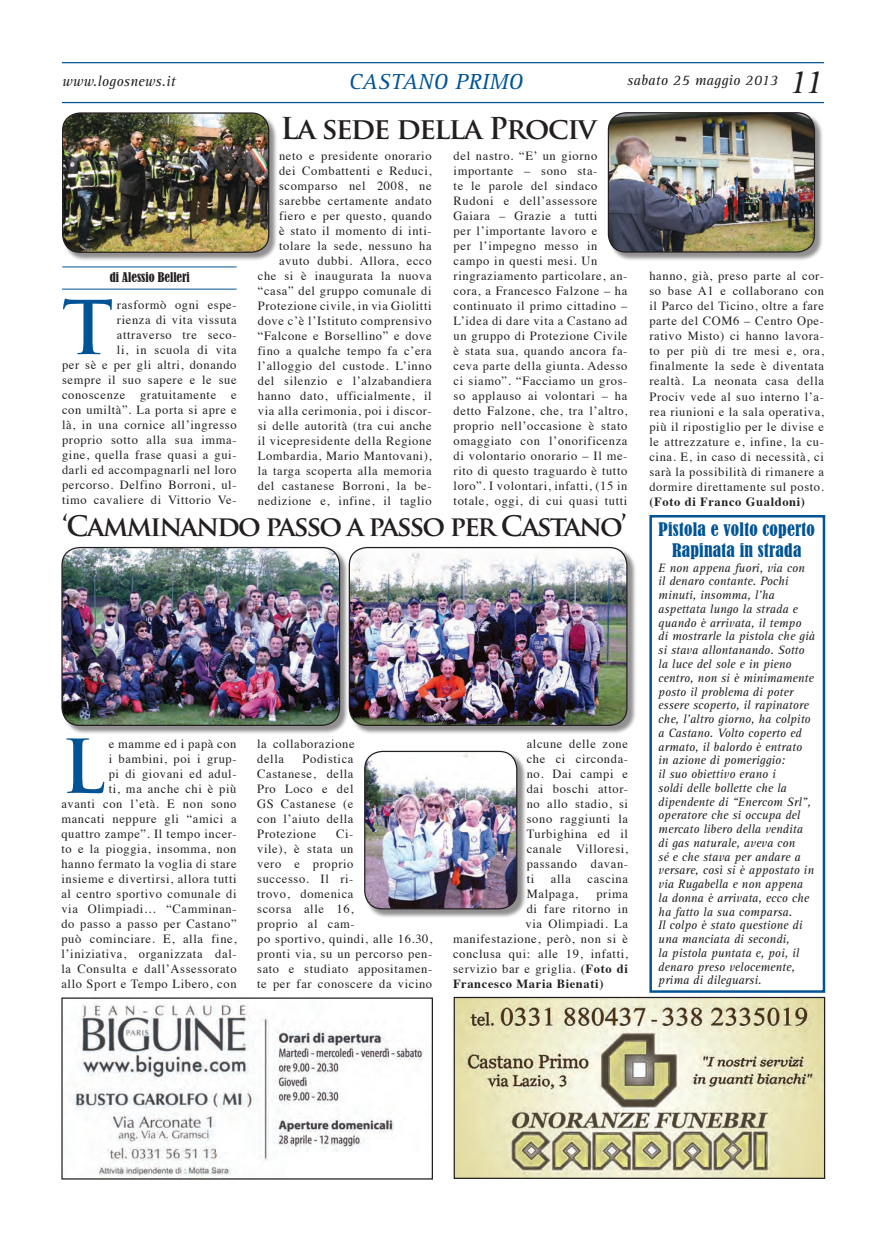
<style>
.page{position:relative;width:886px;height:1241px;background:#fff}
.page>*{position:absolute;margin:0;border:0;box-sizing:border-box;transform-origin:0 0}
.t1{font:700 72.25px "Trajan Pro";color:#005495}
.t2{font:italic 35px "Rotis Serif";color:#231f20}
.t3{font:700 29.38px "Trajan Pro";letter-spacing:-.05em;color:#231f20}
.t4{font:700 27.5px "Trajan Pro";letter-spacing:-.07em;color:#231f20}
.t5{font:italic 22.5px "Rotis Serif";letter-spacing:.01em;color:#005495}
.t6{font:condensed 17.5px/21px "Bernard";letter-spacing:.015em;color:#005495;text-align:center}
.t7{font:italic 15px "Rotis Serif";letter-spacing:.01em;color:#231f20}
.t8{font:12.5px/15px "Times";letter-spacing:.05em;color:#231f20;text-align:right}
.t9{font:italic 12.5px/13.8px "Rotis Serif";color:#231f20}
.t10{font:700 12.5px "Times";letter-spacing:.05em;color:#231f20}
.t11{font:condensed 12.5px "Bernard";color:#231f20}
.s1{font-weight:700}
</style>
<div class="page">
<hr style="left:62px;top:102px;width:762px;height:1px;background:#005495">
<hr style="left:62px;top:62px;width:762px;height:1px;background:#005495">
<img style="left:73px;top:999px;width:351px;height:178px">
<div style="left:61px;top:997px;width:372px;height:182px;border:1px solid #231f20"></div>
<img style="left:456px;top:998px;width:367px;height:178px">
<div style="left:454px;top:996px;width:371px;height:182px;border:1px solid #231f20"></div>
<div style="left:649px;top:515px;width:176px;height:477px;border:2px solid #005495"></div>
<div style="left:609px;top:113px;width:215px;height:148px;background:#231f20;opacity:.5"></div>
<img style="left:608px;top:113px;width:206px;height:139px">
<div style="left:608px;top:112px;width:207px;height:140px;border:1px solid #231f20;border-radius:18px"></div>
<hr style="left:62px;top:266px;width:175px;height:1px;background:#005495">
<hr style="left:62px;top:289px;width:175px;height:1px;background:#005495">
<div style="left:350px;top:548px;width:286px;height:186px;background:#231f20;opacity:.5"></div>
<img style="left:349px;top:547px;width:278px;height:178px">
<div style="left:349px;top:547px;width:278px;height:178px;border:1px solid #231f20;border-radius:18px"></div>
<div style="left:63px;top:113px;width:215px;height:148px;background:#231f20;opacity:.5"></div>
<img style="left:63px;top:113px;width:206px;height:139px">
<div style="left:62px;top:112px;width:207px;height:141px;border:1px solid #231f20;border-radius:18px"></div>
<div style="left:62px;top:548px;width:287px;height:186px;background:#231f20;opacity:.5"></div>
<img style="left:62px;top:547px;width:278px;height:178px">
<div style="left:61px;top:547px;width:279px;height:178px;border:1px solid #231f20;border-radius:18px"></div>
<div style="left:365px;top:751px;width:161px;height:166px;background:#231f20;opacity:.5"></div>
<img style="left:365px;top:751px;width:152px;height:157px">
<div style="left:364px;top:750px;width:153px;height:159px;border:1px solid #231f20;border-radius:18px"></div>
<p class="t7" style="left:62px;top:72px;width:115px">www.logosnews.it</p>
<p class="t5" style="left:349px;top:68px;width:176px">CASTANO PRIMO</p>
<p class="t7" style="left:627px;top:72px;width:153px">sabato 25 maggio 2013</p>
<p class="t2" style="left:788px;top:61px;width:37px">11</p>
<p class="t11" style="left:110px;top:270px;width:82px">di Alessio Belleri</p>
<p class="t1" style="left:62px;top:283px;width:53px">T</p>
<p class="t8" style="left:62px;top:296px;width:176px">rasformò ogni espe-<br>rienza di vita vissuta attraverso tre seco-<br>li, in scuola di vita<br>per sè e per gli altri, donando sempre il suo sapere e le sue conoscenze gratuitamente e con umiltà”. La porta si apre e là, in una cornice all’ingresso proprio sotto alla sua imma&shy;gine, quella frase quasi a gui&shy;darli ed accompagnarli nel loro percorso. Delfino Borroni, ul&shy;timo cavaliere di Vittorio Ve-</p>
<p class="t3" style="left:280px;top:110px;width:318px">La sede della Prociv</p>
<p class="t8" style="left:258px;top:147px;width:175px">neto e presidente onorario<br>dei Combattenti e Reduci, scomparso nel 2008, ne sarebbe certamente andato fiero e per questo, quando<br>è stato il momento di inti&shy;tolare la sede, nessuno ha avuto dubbi. Allora, ecco che si è inaugurata la nuova “casa” del gruppo comunale di<br>Protezione civile, in via Giolitti dove c’è l’Istituto comprensivo “Falcone e Borsellino” e dove fino a qualche tempo fa c’era l’alloggio del custode. L’inno del silenzio e l’alzabandiera hanno dato, ufficialmente, il via alla cerimonia, poi i discor&shy;si delle autorità (tra cui anche il vicepresidente della Regione<br>Lombardia, Mario Mantovani), la targa scoperta alla memoria del castanese Borroni, la be&shy;nedizione e, infine, il taglio</p>
<p class="t8" style="left:454px;top:147px;width:175px;text-align:left">del nastro. “E’ un giorno importante – sono sta-<br>te le parole del sindaco<br>Rudoni e dell’assessore<br>Gaiara – Grazie a tutti<br>per l’importante lavoro e<br>per l’impegno messo in campo in questi mesi. Un ringraziamento particolare, an&shy;cora, a Francesco Falzone – ha continuato il primo cittadino –<br>L’idea di dare vita a Castano ad un gruppo di Protezione Civile è stata sua, quando ancora fa&shy;ceva parte della giunta. Adesso ci siamo”. “Facciamo un gros&shy;so applauso ai volontari – ha detto Falzone, che, tra l’altro, proprio nell’occasione è stato omaggiato con l’onorificenza di volontario onorario – Il me&shy;rito di questo traguardo è tutto loro”. I volontari, infatti, (15 in totale, oggi, di cui quasi tutti</p>
<p class="t4" style="left:62px;top:508px;width:566px">‘Camminando passo a passo per Castano’</p>
<p class="t1" style="left:61px;top:721px;width:45px">L</p>
<p class="t8" style="left:61px;top:734px;width:177px">e mamme ed i papà con<br>i bambini, poi i grup-<br>pi di giovani ed adul-<br>ti, ma anche chi è più<br>avanti con l’età. E non sono mancati neppure gli “amici a quattro zampe”. Il tempo incer&shy;to e la pioggia, insomma, non hanno fermato la voglia di stare insieme e divertirsi, allora tutti al centro sportivo comunale di via Olimpiadi… “Camminan&shy;do passo a passo per Castano” può cominciare. E, alla fine, l’iniziativa, organizzata dal&shy;la Consulta e dall’Assessorato allo Sport e Tempo Libero, con</p>
<p class="t8" style="left:257px;top:734px;width:99px;text-align:left">la collaborazione della</p>
<p class="t8" style="left:257px;top:749px;width:98px;text-align:justify;text-indent:45px">Podistica Castanese, della Pro Loco e del GS Castanese (e con l’aiuto della Protezione</p>
<p class="t8" style="left:257px;top:824px;width:177px;text-align:left;text-indent:79px">Ci-<br>vile), è stata un<br>vero e proprio<br>successo. Il ri-<br>trovo, domenica<br>scorsa alle 16,<br>proprio al cam-<br>po sportivo, quindi, alle 16.30, pronti via, su un percorso pen&shy;sato e studiato appositamen&shy;te per far conoscere da vicino</p>
<p class="t8" style="left:527px;top:734px;width:103px;text-align:justify">alcune delle zone che ci circonda&shy;no. Dai campi e dai boschi attor&shy;no allo stadio, si sono raggiunti la Turbighina ed il canale Villoresi, passando davan&shy;ti</p>
<p class="t8" style="left:551px;top:869px;width:21px">alla</p>
<p class="t8" style="left:587px;top:869px;width:42px">cascina</p>
<p class="t8" style="left:527px;top:884px;width:53px">Malpaga,</p>
<p class="t8" style="left:596px;top:884px;width:33px">prima</p>
<p class="t8" style="left:527px;top:899px;width:103px">di fare ritorno in</p>
<p class="t8" style="left:525px;top:914px;width:104px">via Olimpiadi. La</p>
<p class="t8" style="left:453px;top:929px;width:177px">manifestazione, però, non si è</p>
<p class="t8" style="left:453px;top:944px;width:177px">conclusa qui: alle 19, infatti,</p>
<p class="t8" style="left:453px;top:959px;width:176px">servizio bar e griglia. <span class="s1">(Foto di</span></p>
<p class="t10" style="left:453px;top:971px;width:152px">Francesco Maria Bienati)</p>
<p class="t8" style="left:649px;top:267px;width:176px;text-align:justify">hanno, già, preso parte al cor&shy;so base A1 e collaborano con il Parco del Ticino, oltre a fare parte del COM6 – Centro Ope&shy;rativo Misto) ci hanno lavora&shy;to per più di tre mesi e, ora, finalmente la sede è diventata realtà. La neonata casa della Prociv vede al suo interno l’a&shy;rea riunioni e la sala operativa, più il ripostiglio per le divise e le attrezzature e, infine, la cu&shy;cina. E, in caso di necessità, ci sarà la possibilità di rimanere a dormire direttamente sul posto. <span class="s1">(Foto di Franco Gualdoni)</span></p>
<p class="t6" style="left:658px;top:519px;width:158px">Pistola e volto coperto<br>Rapinata in strada</p>
<p class="t9" style="left:658px;top:561px;width:158px">E non appena fuori, via con il denaro contante. Pochi minuti, insomma, l’ha aspettata lungo la strada e quando è arrivata, il tempo<br>di mostrarle la pistola che già si stava allontanando. Sotto la luce del sole e in pieno centro, non si è minimamente posto il problema di poter essere scoperto, il rapinatore che, l’altro giorno, ha colpito a Castano. Volto coperto ed armato, il balordo è entrato in azione di pomeriggio:<br>il suo obiettivo erano i<br>soldi delle bollette che la dipendente di “Enercom Srl”, operatore che si occupa del mercato libero della vendita di gas naturale, aveva con<br>sé e che stava per andare a versare, così si è appostato in via Rugabella e non appena la donna è arrivata, ecco che ha fatto la sua comparsa.<br>Il colpo è stato questione di una manciata di secondi,<br>la pistola puntata e, poi, il denaro preso velocemente, prima di dileguarsi.</p>
</div>
